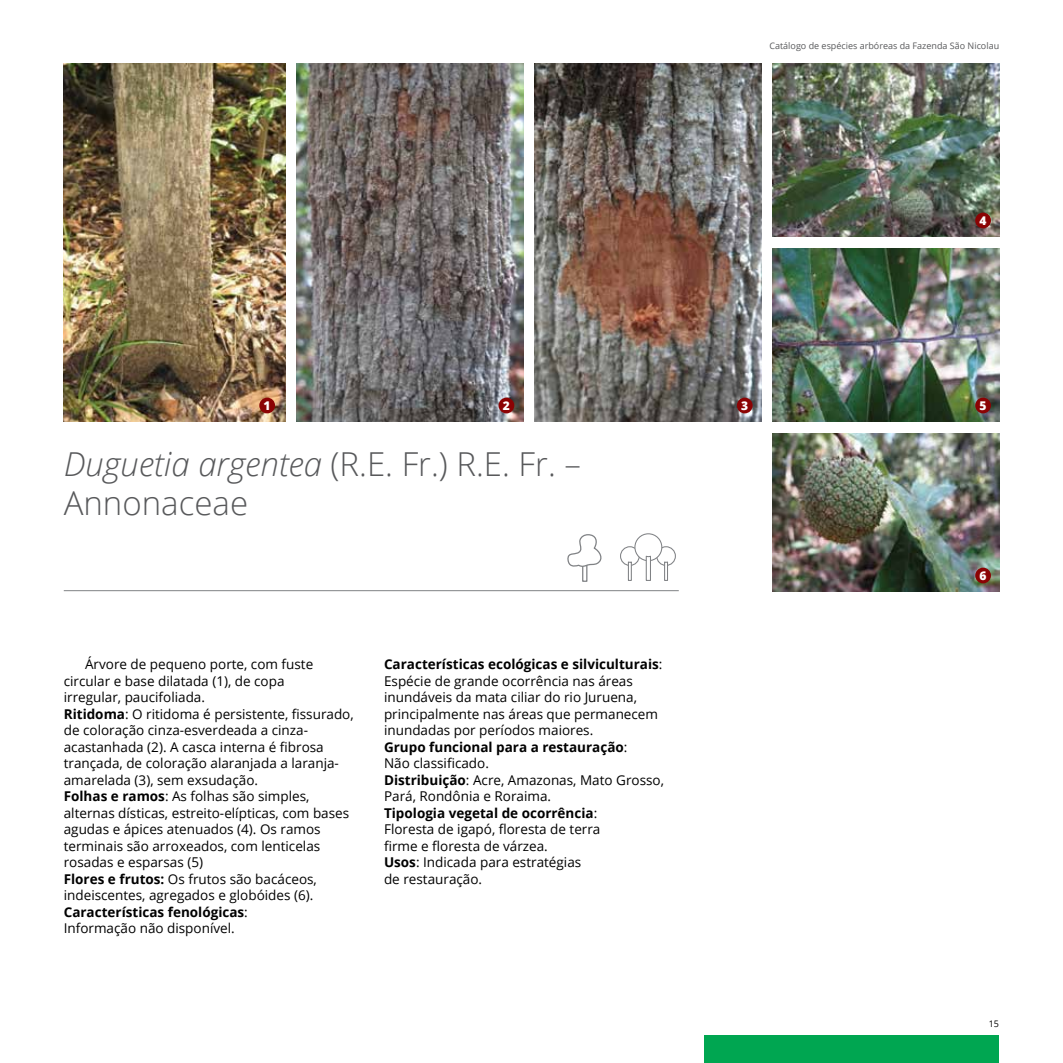
<style>
.page{position:relative;width:1063px;height:1063px;background:#fff}
.page>*{position:absolute;margin:0;border:0;box-sizing:border-box;transform-origin:0 0}
.t1{font:300 33px/39px "Open Sans";color:#58595b}
.t2{font:13.5px/16.5px "Open Sans";color:#000}
.t3{font:800 12px "Open Sans";color:#fff}
.t4{font:9px "Open Sans";color:#58595b}
.t5{font:9px "Open Sans";color:#000}
.s1{font-style:italic}
.s2{font-weight:700}
</style>
<div class="page">
<div style="left:704px;top:1035px;width:295px;height:28px;background:#00a651"></div>
<div style="left:620px;top:546px;width:20px;height:20px;border:1px solid #808285;border-radius:50%"></div>
<svg style="left:627px;top:561px;width:5px;height:20px"></svg>
<div style="left:656px;top:546px;width:20px;height:20px;border:1px solid #808285;border-radius:50%"></div>
<svg style="left:664px;top:561px;width:5px;height:20px"></svg>
<div style="left:635px;top:534px;width:27px;height:27px;background:#fff;border-radius:50%"></div>
<div style="left:634px;top:533px;width:28px;height:28px;border:1px solid #808285;border-radius:50%"></div>
<svg style="left:645px;top:555px;width:7px;height:26px"></svg>
<hr style="left:64px;top:590px;width:615px;height:1px;background:#808285">
<div style="left:582px;top:565px;width:5px;height:17px;border:1px solid #808285"></div>
<svg style="left:567px;top:534px;width:35px;height:34px"></svg>
<img style="left:64px;top:64px;width:222px;height:358px">
<img style="left:296px;top:64px;width:227px;height:358px">
<img style="left:534px;top:64px;width:227px;height:358px">
<img style="left:772px;top:64px;width:227px;height:173px">
<img style="left:772px;top:249px;width:227px;height:173px">
<img style="left:772px;top:434px;width:227px;height:157px">
<div style="left:975px;top:568px;width:16px;height:15px;background:#8b0304;border-radius:50%"></div>
<div style="left:975px;top:398px;width:16px;height:15px;background:#8b0304;border-radius:50%"></div>
<div style="left:737px;top:398px;width:16px;height:15px;background:#8b0304;border-radius:50%"></div>
<div style="left:499px;top:398px;width:15px;height:15px;background:#8b0304;border-radius:50%"></div>
<div style="left:259px;top:398px;width:16px;height:15px;background:#8b0304;border-radius:50%"></div>
<div style="left:975px;top:213px;width:16px;height:15px;background:#8b0304;border-radius:50%"></div>
<p class="t4" style="left:769px;top:40px;width:231px">Catálogo de espécies arbóreas da Fazenda São Nicolau</p>
<p class="t3" style="left:980px;top:211px;width:9px">4</p>
<p class="t3" style="left:264px;top:396px;width:9px">1</p>
<p class="t3" style="left:503px;top:396px;width:9px">2</p>
<p class="t3" style="left:741px;top:396px;width:9px">3</p>
<p class="t3" style="left:980px;top:396px;width:9px">5</p>
<h1 class="t1" style="left:64px;top:444px;width:519px"><span class="s1">Duguetia argentea</span> (R.E. Fr.) R.E. Fr. –<br>Annonaceae</h1>
<p class="t2" style="left:64px;top:656px;width:291px;text-indent:21px">Árvore de pequeno porte, com fuste circular e base dilatada (1), de copa<br>irregular, paucifoliada.<br><span class="s2">Ritidoma</span>: O ritidoma é persistente, fissurado, de coloração cinza-esverdeada a cinza&shy;acastanhada (2). A casca interna é fibrosa trançada, de coloração alaranjada a laranja&shy;amarelada (3), sem exsudação.<br><span class="s2">Folhas e ramos</span>: As folhas são simples, alternas dísticas, estreito-elípticas, com bases agudas e ápices atenuados (4). Os ramos terminais são arroxeados, com lenticelas rosadas e esparsas (5)<br><span class="s2">Flores e frutos:</span> Os frutos são bacáceos, indeiscentes, agregados e globóides (6).<br><span class="s2">Características fenológicas</span>:<br>Informação não disponível.</p>
<p class="t2" style="left:384px;top:656px;width:281px"><span class="s2">Características ecológicas e silviculturais</span>:<br>Espécie de grande ocorrência nas áreas inundáveis da mata ciliar do rio Juruena, principalmente nas áreas que permanecem inundadas por períodos maiores.<br><span class="s2">Grupo funcional para a restauração</span>:<br>Não classificado.<br><span class="s2">Distribuição</span>: Acre, Amazonas, Mato Grosso, Pará, Rondônia e Roraima.<br><span class="s2">Tipologia vegetal de ocorrência</span>:<br>Floresta de igapó, floresta de terra<br>firme e floresta de várzea.<br><span class="s2">Usos</span>: Indicada para estratégias<br>de restauração.</p>
<p class="t3" style="left:980px;top:566px;width:9px">6</p>
<p class="t5" style="left:989px;top:1017px;width:12px">15</p>
</div>
